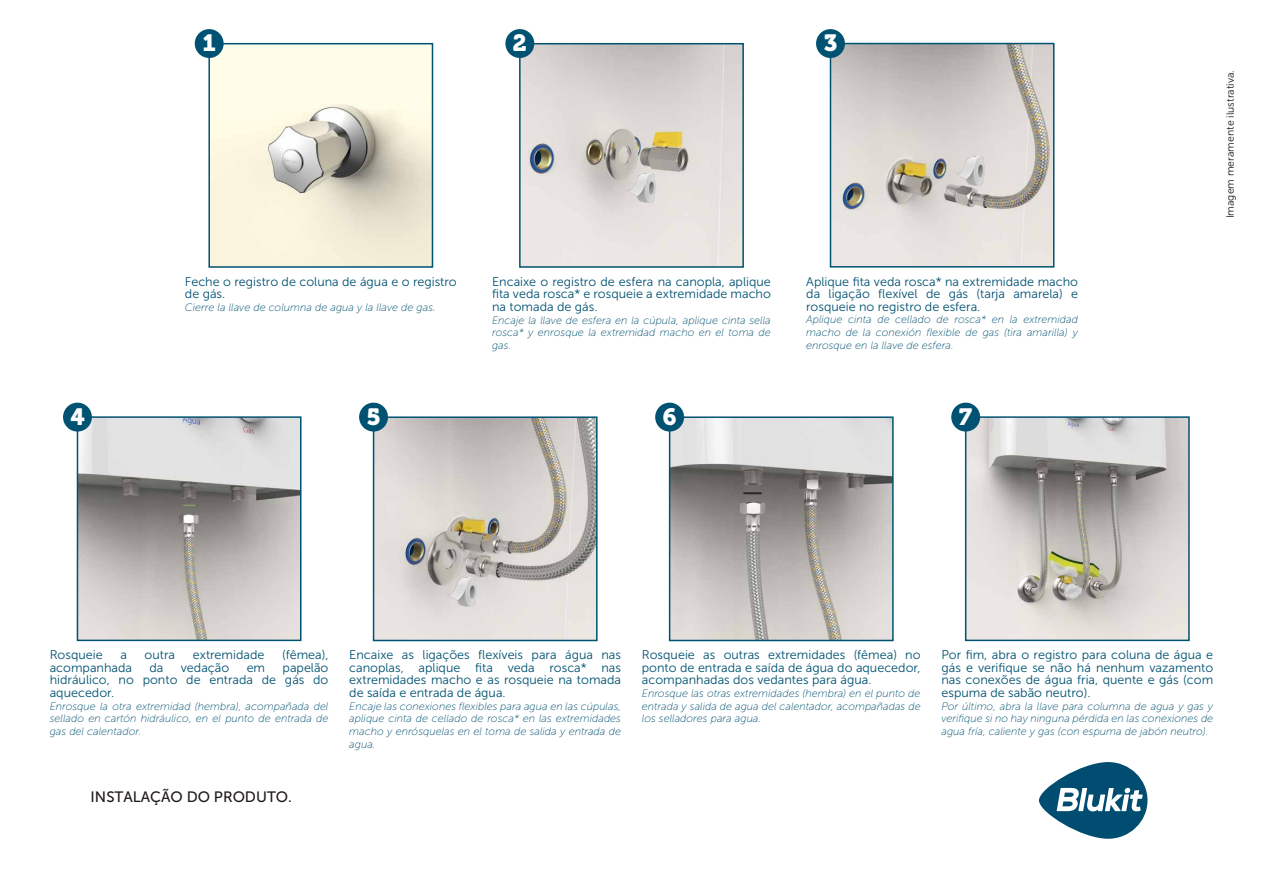
<style>
.page{position:relative;width:1263px;height:893px;background:#fff}
.page>*{position:absolute;margin:0;border:0;box-sizing:border-box;transform-origin:0 0}
.t1{font:23.4px "Museo 900";color:#fff}
.t2{font:15px "Museo Sans 500";color:#1e181a}
.t3{font:12.6px/12.6px "Museo Sans 300";color:#005272;text-align:justify}
.t4{font:italic 10.8px/12.6px "Museo Sans 100";color:#005272;text-align:justify}
.t5{font:10.5px "Museo Sans 300";color:#1e181a}
</style>
<div class="page">
<svg style="left:1039px;top:762px;width:108px;height:77px"></svg>
<img style="left:211px;top:46px;width:219px;height:219px">
<div style="left:208px;top:43px;width:225px;height:225px;border:2px solid #005272"></div>
<div style="left:195px;top:29px;width:29px;height:29px;background:#005272;border-radius:50%"></div>
<img style="left:833px;top:46px;width:218px;height:219px">
<div style="left:830px;top:43px;width:224px;height:225px;border:2px solid #005272"></div>
<img style="left:956px;top:156px;width:29px;height:29px">
<div style="left:816px;top:29px;width:29px;height:29px;background:#005272;border-radius:50%"></div>
<img style="left:522px;top:46px;width:219px;height:219px">
<div style="left:519px;top:43px;width:225px;height:225px;border:2px solid #005272"></div>
<img style="left:627px;top:173px;width:29px;height:29px">
<div style="left:505px;top:29px;width:29px;height:29px;background:#005272;border-radius:50%"></div>
<img style="left:376px;top:419px;width:219px;height:219px">
<div style="left:373px;top:416px;width:225px;height:225px;border:2px solid #005272"></div>
<img style="left:448px;top:578px;width:28px;height:28px">
<div style="left:359px;top:403px;width:29px;height:29px;background:#005272;border-radius:50%"></div>
<img style="left:968px;top:419px;width:219px;height:219px">
<div style="left:965px;top:416px;width:225px;height:225px;border:2px solid #005272"></div>
<div style="left:951px;top:403px;width:29px;height:29px;background:#005272;border-radius:50%"></div>
<img style="left:80px;top:419px;width:218px;height:219px">
<div style="left:77px;top:416px;width:224px;height:225px;border:2px solid #005272"></div>
<div style="left:63px;top:403px;width:29px;height:29px;background:#005272;border-radius:50%"></div>
<img style="left:672px;top:419px;width:219px;height:219px">
<div style="left:669px;top:416px;width:225px;height:225px;border:2px solid #005272"></div>
<div style="left:655px;top:403px;width:29px;height:29px;background:#005272;border-radius:50%"></div>
<h1 class="t1" style="left:70px;top:403px;width:16px">4</h1>
<h1 class="t1" style="left:202px;top:30px;width:15px">1</h1>
<h1 class="t1" style="left:513px;top:30px;width:15px">2</h1>
<h1 class="t1" style="left:824px;top:30px;width:15px">3</h1>
<p class="t3" style="left:185px;top:275px;width:273px">Feche o registro de coluna de água e o registro de gás.</p>
<p class="t4" style="left:185px;top:301px;width:252px">Cierre la llave de columna de agua y la llave de gas.</p>
<h1 class="t1" style="left:366px;top:403px;width:16px">5</h1>
<p class="t3" style="left:492px;top:275px;width:280px">Encaixe o registro de esfera na canopla, aplique fita veda rosca* e rosqueie a extremidade macho na tomada de gás.</p>
<p class="t4" style="left:492px;top:314px;width:280px">Encaje la llave de esfera en la cúpula, aplique cinta sella rosca* y enrosque la extremidad macho en el toma de gas.</p>
<h1 class="t1" style="left:663px;top:403px;width:15px">6</h1>
<p class="t3" style="left:806px;top:275px;width:273px">Aplique fita veda rosca* na extremidade macho da ligação flexível de gás (tarja amarela) e rosqueie no registro de esfera.</p>
<p class="t4" style="left:806px;top:313px;width:273px">Aplique cinta de cellado de rosca* en la extremidad macho de la conexión flexible de gas (tira amarilla) y enrosque en la llave de esfera.</p>
<h1 class="t1" style="left:959px;top:403px;width:15px">7</h1>
<p class="t5" style="left:1224px;top:218px;width:150px;rotate:-90deg">Imagem meramente ilustrativa.</p>
<p class="t3" style="left:50px;top:649px;width:55px">Rosqueie</p>
<p class="t3" style="left:120px;top:649px;width:8px">a</p>
<p class="t3" style="left:145px;top:649px;width:32px">outra</p>
<p class="t3" style="left:193px;top:649px;width:73px">extremidade</p>
<p class="t3" style="left:282px;top:649px;width:48px">(fêmea),</p>
<p class="t3" style="left:50px;top:661px;width:84px">acompanhada</p>
<p class="t3" style="left:149px;top:661px;width:15px">da</p>
<p class="t3" style="left:181px;top:661px;width:50px">vedação</p>
<p class="t3" style="left:247px;top:661px;width:20px">em</p>
<p class="t3" style="left:50px;top:661px;width:280px;text-indent:233px">papelão hidráulico, no ponto de entrada de gás do aquecedor.</p>
<p class="t4" style="left:50px;top:700px;width:280px">Enrosque la otra extremidad (hembra), acompañada del sellado en cartón hidráulico, en el punto de entrada de gas del calentador.</p>
<h2 class="t2" style="left:91px;top:788px;width:203px">INSTALAÇÃO DO PRODUTO.</h2>
<p class="t3" style="left:349px;top:649px;width:273px">Encaixe as ligações flexíveis para água nas canoplas, aplique fita veda rosca* nas extremidades macho e as rosqueie na tomada de saída e entrada de água.</p>
<p class="t4" style="left:349px;top:700px;width:273px">Encaje las conexiones flexibles para agua en las cúpulas, aplique cinta de cellado de rosca* en las extremidades macho y enrósquelas en el toma de salida y entrada de agua.</p>
<p class="t3" style="left:642px;top:649px;width:280px">Rosqueie as outras extremidades (fêmea) no ponto de entrada e saída de água do aquecedor, acompanhadas dos vedantes para água.</p>
<p class="t4" style="left:642px;top:687px;width:280px">Enrosque las otras extremidades (hembra) en el punto de entrada y salida de agua del calentador, acompañadas de los selladores para agua.</p>
<p class="t3" style="left:941px;top:649px;width:273px">Por fim, abra o registro para coluna de água e gás e verifique se não há nenhum vazamento nas conexões de água fria, quente e gás (com espuma de sabão neutro).</p>
<p class="t4" style="left:941px;top:700px;width:273px">Por último, abra la llave para columna de agua y gas y verifique si no hay ninguna pérdida en las conexiones de agua fría, caliente y gas (con espuma de jabón neutro).</p>
</div>
